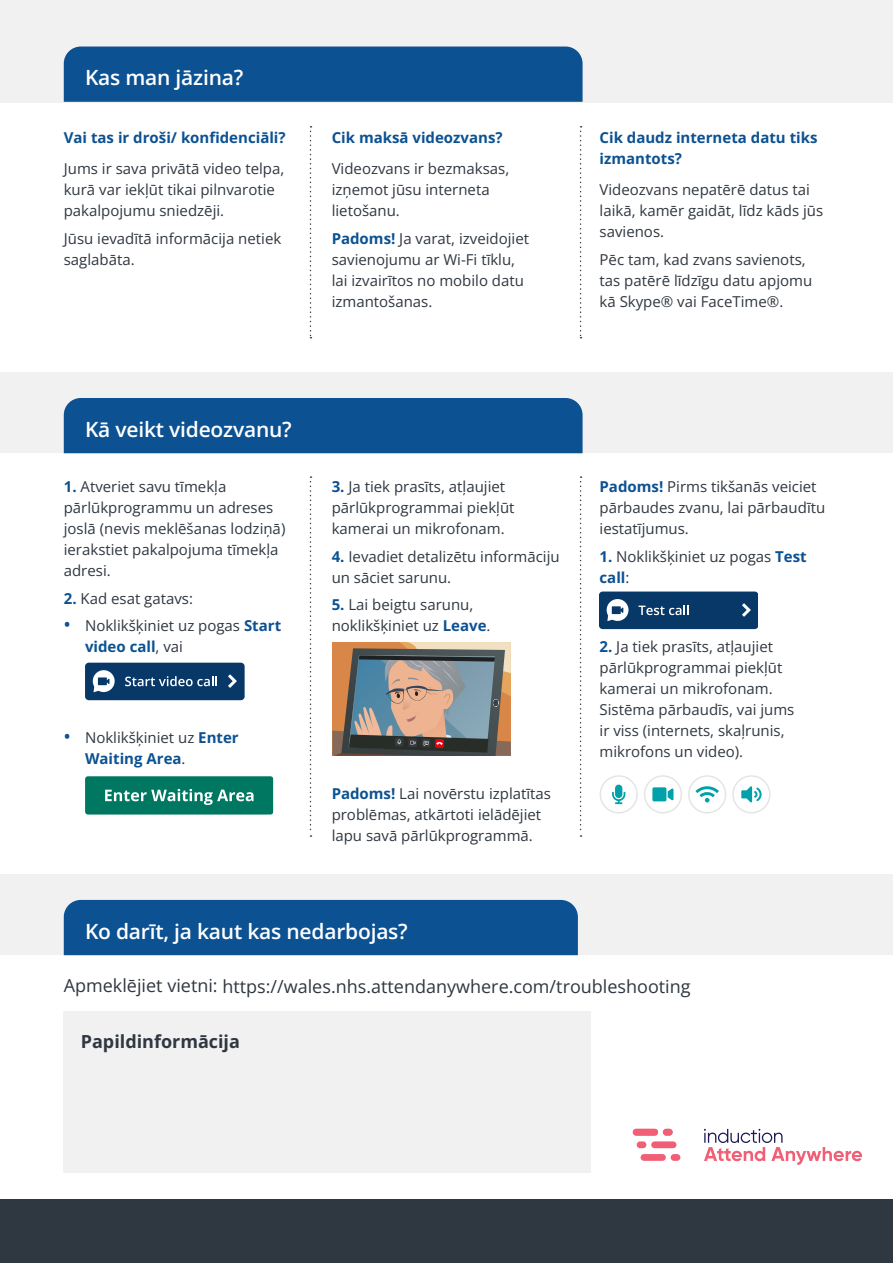
<style>
.page{position:relative;width:893px;height:1263px;background:#fff}
.page>*{position:absolute;margin:0;border:0;box-sizing:border-box;transform-origin:0 0}
.t1{font:600 21px "Open Sans";letter-spacing:-.01em;color:#fff}
.t2{font:18px "Open Sans";color:#2f3740}
.t3{font:700 18px "Open Sans";color:#2f3740}
.t4{font:15px/21px "Open Sans";color:#2f3740}
.t5{font:700 15px/21px "Open Sans";color:#0c5192}
.s1{font-weight:700;color:#0c5192}
.s2{font-weight:600;font-size:18px;color:#0c5192}
</style>
<div class="page">
<div style="left:64px;top:1011px;width:527px;height:162px;background:#f1f1f2"></div>
<div style="left:0;top:1199px;width:893px;height:64px;background:#2f3740"></div>
<div style="left:0;top:0;width:893px;height:102px;background:#f1f1f2"></div>
<div style="left:0;top:874px;width:893px;height:81px;background:#f1f1f2"></div>
<svg style="left:310px;top:126px;width:1px;height:212px"></svg>
<svg style="left:580px;top:126px;width:2px;height:212px"></svg>
<div style="left:0;top:372px;width:893px;height:81px;background:#f1f1f2"></div>
<svg style="left:580px;top:476px;width:2px;height:361px"></svg>
<div style="left:637px;top:1141px;width:9px;height:7px;background:#f15f76;border-radius:3px"></div>
<div style="left:641px;top:1154px;width:25px;height:7px;background:#f15f76;border-radius:3px"></div>
<div style="left:671px;top:1154px;width:9px;height:7px;background:#f15f76;border-radius:3px"></div>
<div style="left:651px;top:1141px;width:25px;height:7px;background:#f15f76;border-radius:3px"></div>
<div style="left:633px;top:1129px;width:25px;height:6px;background:#f15f76;border-radius:3px"></div>
<div style="left:663px;top:1129px;width:10px;height:6px;background:#f15f76;border-radius:3px"></div>
<svg style="left:704px;top:1129px;width:158px;height:36px"></svg>
<svg style="left:310px;top:476px;width:1px;height:361px"></svg>
<div style="left:64px;top:900px;width:514px;height:55px;background:#0c5192"></div>
<div style="left:85px;top:663px;width:160px;height:37px;background:#083868;border-radius:4px"></div>
<svg style="left:125px;top:676px;width:92px;height:10px"></svg>
<svg style="left:228px;top:674px;width:9px;height:14px"></svg>
<svg style="left:93px;top:670px;width:22px;height:22px"></svg>
<svg style="left:85px;top:776px;width:188px;height:38px;background:#1c8571"></svg>
<svg style="left:695px;top:786px;width:24px;height:16px"></svg>
<div style="left:688px;top:775px;width:38px;height:38px;border:2px solid #e5e5e5;border-radius:50%"></div>
<div style="left:732px;top:775px;width:39px;height:38px;border:2px solid #e5e5e5;border-radius:50%"></div>
<svg style="left:741px;top:786px;width:21px;height:17px"></svg>
<div style="left:600px;top:775px;width:38px;height:38px;border:2px solid #e5e5e5;border-radius:50%"></div>
<svg style="left:612px;top:785px;width:13px;height:19px"></svg>
<div style="left:644px;top:775px;width:38px;height:38px;border:2px solid #e5e5e5;border-radius:50%"></div>
<svg style="left:652px;top:787px;width:21px;height:14px"></svg>
<svg style="left:332px;top:642px;width:178px;height:114px;background:#8c8278"></svg>
<div style="left:600px;top:591px;width:158px;height:38px;background:#083868;border-radius:4px"></div>
<svg style="left:638px;top:605px;width:51px;height:10px"></svg>
<svg style="left:742px;top:603px;width:9px;height:14px"></svg>
<svg style="left:607px;top:599px;width:21px;height:22px"></svg>
<div style="left:64px;top:398px;width:519px;height:55px;background:#0c5192"></div>
<div style="left:64px;top:47px;width:519px;height:55px;background:#0c5192"></div>
<h1 class="t1" style="left:85px;top:63px;width:160px">Kas man jāzina?</h1>
<p class="t5" style="left:64px;top:126px;width:223px">Vai tas ir droši/ konfidenciāli?</p>
<p class="t4" style="left:64px;top:158px;width:222px">Jums ir sava privātā video telpa, kurā var iekļūt tikai pilnvarotie pakalpojumu sniedzēji.</p>
<p class="t4" style="left:64px;top:227px;width:219px">Jūsu ievadītā informācija netiek saglabāta.</p>
<p class="t5" style="left:332px;top:126px;width:172px">Cik maksā videozvans?</p>
<p class="t4" style="left:332px;top:158px;width:179px">Videozvans ir bezmaksas, izņemot jūsu interneta lietošanu.</p>
<p class="t4" style="left:332px;top:227px;width:199px"><span class="s1">Padoms!</span> Ja varat, izveidojiet savienojumu ar Wi-Fi tīklu, lai izvairītos no mobilo datu izmantošanas.</p>
<p class="t5" style="left:600px;top:126px;width:219px">Cik daudz interneta datu tiks izmantots?</p>
<p class="t4" style="left:600px;top:179px;width:225px">Videozvans nepatērē datus tai laikā, kamēr gaidāt, līdz kāds jūs savienos.</p>
<p class="t4" style="left:600px;top:248px;width:214px">Pēc tam, kad zvans savienots, tas patērē līdzīgu datu apjomu kā Skype® vai FaceTime®.</p>
<h1 class="t1" style="left:85px;top:415px;width:208px">Kā veikt videozvanu?</h1>
<p class="t4" style="left:64px;top:476px;width:223px"><span class="s1">1.</span> Atveriet savu tīmekļa pārlūkprogrammu un adreses joslā (nevis meklēšanas lodziņā) ierakstiet pakalpojuma tīmekļa adresi.</p>
<p class="t4" style="left:64px;top:587px;width:131px"><span class="s1">2.</span> Kad esat gatavs:</p>
<p class="t4" style="left:85px;top:615px;width:198px;text-indent:-21px"><span class="s2">•</span> Noklikšķiniet uz pogas <span class="s1">Start video call</span>, vai</p>
<p class="t4" style="left:85px;top:726px;width:155px;text-indent:-21px"><span class="s2">•</span> Noklikšķiniet uz <span class="s1">Enter<br>Waiting Area</span>.</p>
<p class="t4" style="left:332px;top:476px;width:184px"><span class="s1">3.</span> Ja tiek prasīts, atļaujiet pārlūkprogrammai piekļūt kamerai un mikrofonam.</p>
<p class="t4" style="left:332px;top:545px;width:229px"><span class="s1">4.</span> Ievadiet detalizētu informāciju un sāciet sarunu.</p>
<p class="t4" style="left:332px;top:594px;width:160px"><span class="s1">5.</span> Lai beigtu sarunu, noklikšķiniet uz <span class="s1">Leave</span>.</p>
<p class="t4" style="left:332px;top:783px;width:221px"><span class="s1">Padoms!</span> Lai novērstu izplatītas problēmas, atkārtoti ielādējiet lapu savā pārlūkprogrammā.</p>
<h1 class="t1" style="left:85px;top:917px;width:324px">Ko darīt, ja kaut kas nedarbojas?</h1>
<p class="t4" style="left:600px;top:476px;width:227px"><span class="s1">Padoms!</span> Pirms tikšanās veiciet pārbaudes zvanu, lai pārbaudītu iestatījumus.</p>
<p class="t4" style="left:600px;top:545px;width:209px"><span class="s1">1.</span> Noklikšķiniet uz pogas <span class="s1">Test call</span>:</p>
<p class="t4" style="left:600px;top:636px;width:196px"><span class="s1">2.</span> Ja tiek prasīts, atļaujiet pārlūkprogrammai piekļūt kamerai un mikrofonam.<br>Sistēma pārbaudīs, vai jums ir viss (internets, skaļrunis, mikrofons un video).</p>
<p class="t2" style="left:64px;top:974px;width:628px">Apmeklējiet vietni: https://wales.nhs.attendanywhere.com/troubleshooting</p>
<p class="t3" style="left:81px;top:1028px;width:161px">Papildinformācija</p>
</div>
